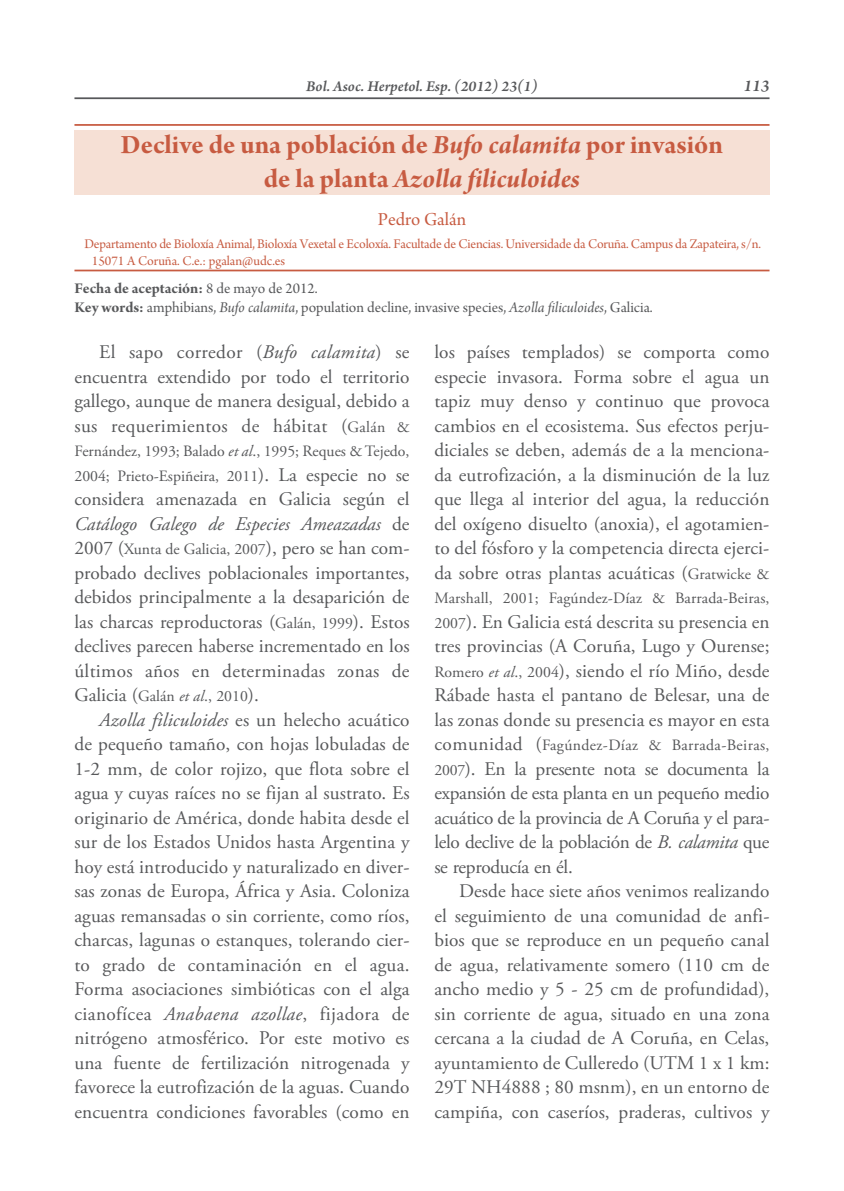
<style>
.page{position:relative;width:844px;height:1191px;background:#fff}
.page>*{position:absolute;margin:0;border:0;box-sizing:border-box;transform-origin:0 0}
.t1{font:28px "Arno Pro Bold Subhead";color:#c75b41}
.t2{font:28px "Arno Pro Bold Italic Subhead";color:#c75b41}
.t3{font:19.25px/24.5px "Adobe Garamond Pro";letter-spacing:.005em;color:#57585a;text-align:justify}
.t4{font:19.25px "Arno Pro Subhead";color:#c75b41}
.t5{font:italic 600 17.5px "Arno Pro";color:#57585a}
.t6{font:15.75px/24.5px "Adobe Garamond Pro";color:#57585a}
.t7{font:15.75px "Arno Pro Subhead";color:#57585a}
.t8{font:15.75px "Adobe Garamond Pro";letter-spacing:.025em;color:#57585a}
.t9{font:italic 600 15.75px "Arno Pro";color:#57585a}
.t10{font:15.75px "Arno Pro Bold Subhead";color:#57585a}
.t11{font:14px/17.5px "Arno Pro Subhead";letter-spacing:-.015em;color:#c75b41}
.s1{font-family:"Arno Pro Bold Italic Subhead"}
.s2{font-family:"Arno Pro Bold Subhead"}
.s3{font-family:"Arno Pro Subhead"}
.s4{font-family:"Arno Pro Italic Subhead"}
.s5{font-style:italic}
.s6{font-size:15.75px}
.s7{font-size:19.25px}
.s8{font-style:italic;font-size:15.75px}
</style>
<div class="page">
<hr style="left:74px;top:97px;width:695px;height:2px;background:#57585a">
<div style="left:74px;top:130px;width:695px;height:65px;background:#f6e0d5"></div>
<hr style="left:74px;top:270px;width:695px;height:1px;background:#c75b41">
<hr style="left:74px;top:124px;width:695px;height:2px;background:#c75b41">
<p class="t9" style="left:306px;top:80px;width:233px">Bol. Asoc. Herpetol. Esp. (2012) 23(1)</p>
<p class="t5" style="left:743px;top:79px;width:28px">113</p>
<h1 class="t1" style="left:121px;top:135px;width:603px">Declive de una población de <span class="s1">Bufo calamita</span> por invasión</h1>
<h1 class="t2" style="left:264px;top:168px;width:318px"><span class="s2">de la planta</span> Azolla filiculoides</h1>
<p class="t4" style="left:378px;top:212px;width:90px">Pedro Galán</p>
<p class="t11" style="left:92px;top:236px;width:670px;text-indent:-7px">Departamento de Bioloxía Animal, Bioloxía Vexetal e Ecoloxía. Facultade de Ciencias. Universidade da Coruña. Campus da Zapateira, s/n.<br>15071 A Coruña. C.e.: pgalan@udc.es</p>
<p class="t10" style="left:74px;top:282px;width:244px">Fecha de aceptación: <span class="s3">8 de mayo de 2012.</span></p>
<p class="t7" style="left:74px;top:301px;width:579px"><span class="s2">Key words:</span> amphibians, <span class="s4">Bufo calamita</span>, population decline, invasive species, <span class="s4">Azolla filiculoides</span>, Galicia.</p>
<p class="t3" style="left:74px;top:341px;width:336px;text-indent:25px">El sapo corredor (<span class="s5">Bufo calamita</span>) se encuentra extendido por todo el territorio gallego, aunque de manera desigual, debido a sus requerimientos de hábitat (<span class="s6">Galán &amp;</span></p>
<p class="t6" style="left:74px;top:440px;width:336px">Fernández, 1993; Balado <span class="s5">et al</span>., 1995; Reques &amp; Tejedo,<br>2004; Prieto-Espiñeira, 2011<span class="s7">). La especie no se</span></p>
<p class="t3" style="left:74px;top:488px;width:336px">considera amenazada en Galicia según el <span class="s5">Catálogo Galego de Especies Ameazadas</span> de 2007 (<span class="s6">Xunta de Galicia, 2007</span>), pero se han com&shy;probado declives poblacionales importantes, debidos principalmente a la desaparición de las charcas reproductoras (<span class="s6">Galán, 1999</span>). Estos declives parecen haberse incrementado en los últimos años en determinadas zonas de</p>
<p class="t6" style="left:74px;top:685px;width:186px"><span class="s7">Galicia (</span>Galán <span class="s5">et al</span>., 2010<span class="s7">).</span></p>
<p class="t3" style="left:74px;top:709px;width:336px;text-indent:25px"><span class="s5">Azolla filiculoides</span> es un helecho acuático de pequeño tamaño, con hojas lobuladas de 1-2 mm, de color rojizo, que flota sobre el agua y cuyas raíces no se fijan al sustrato. Es originario de América, donde habita desde el sur de los Estados Unidos hasta Argentina y hoy está introducido y naturalizado en diver&shy;sas zonas de Europa, África y Asia. Coloniza aguas remansadas o sin corriente, como ríos, charcas, lagunas o estanques, tolerando cier&shy;to grado de contaminación en el agua.<br>Forma asociaciones simbióticas con el alga cianofícea <span class="s5">Anabaena azollae</span>, fijadora de nitrógeno atmosférico. Por este motivo es una fuente de fertilización nitrogenada y favorece la eutrofización de la aguas. Cuando encuentra condiciones favorables (como en</p>
<p class="t3" style="left:434px;top:341px;width:336px">los países templados) se comporta como especie invasora. Forma sobre el agua un tapiz muy denso y continuo que provoca cambios en el ecosistema. Sus efectos perju&shy;diciales se deben, además de a la menciona&shy;da eutrofización, a la disminución de la luz que llega al interior del agua, la reducción del oxígeno disuelto (anoxia), el agotamien&shy;to del fósforo y la competencia directa ejerci&shy;da sobre otras plantas acuáticas (<span class="s6">Gratwicke &amp;</span></p>
<p class="t6" style="left:434px;top:587px;width:336px">Marshall, 2001; Fagúndez-Díaz &amp; Barrada-Beiras,</p>
<p class="t3" style="left:434px;top:611px;width:336px"><span class="s6">2007</span>). En Galicia está descrita su presencia en tres provincias (A Coruña, Lugo y Ourense; <span class="s6">Romero</span> <span class="s8">et al</span><span class="s6">., 2004</span>), siendo el río Miño, desde Rábade hasta el pantano de Belesar, una de las zonas donde su presencia es mayor en esta</p>
<p class="t8" style="left:434px;top:739px;width:336px"><span class="s7">comunidad (</span>Fagúndez-Díaz &amp; Barrada-Beiras,</p>
<p class="t3" style="left:434px;top:758px;width:336px"><span class="s6">2007</span>). En la presente nota se documenta la expansión de esta planta en un pequeño medio acuático de la provincia de A Coruña y el para&shy;lelo declive de la población de <span class="s5">B. calamita</span> que se reproducía en él.</p>
<p class="t3" style="left:434px;top:880px;width:336px;text-indent:25px">Desde hace siete años venimos realizando el seguimiento de una comunidad de anfi&shy;bios que se reproduce en un pequeño canal de agua, relativamente somero (110 cm de ancho medio y 5 - 25 cm de profundidad), sin corriente de agua, situado en una zona cercana a la ciudad de A Coruña, en Celas, ayuntamiento de Culleredo (UTM 1 x 1 km:<br>29T NH4888 ; 80 msnm), en un entorno de campiña, con caseríos, praderas, cultivos y</p>
</div>
